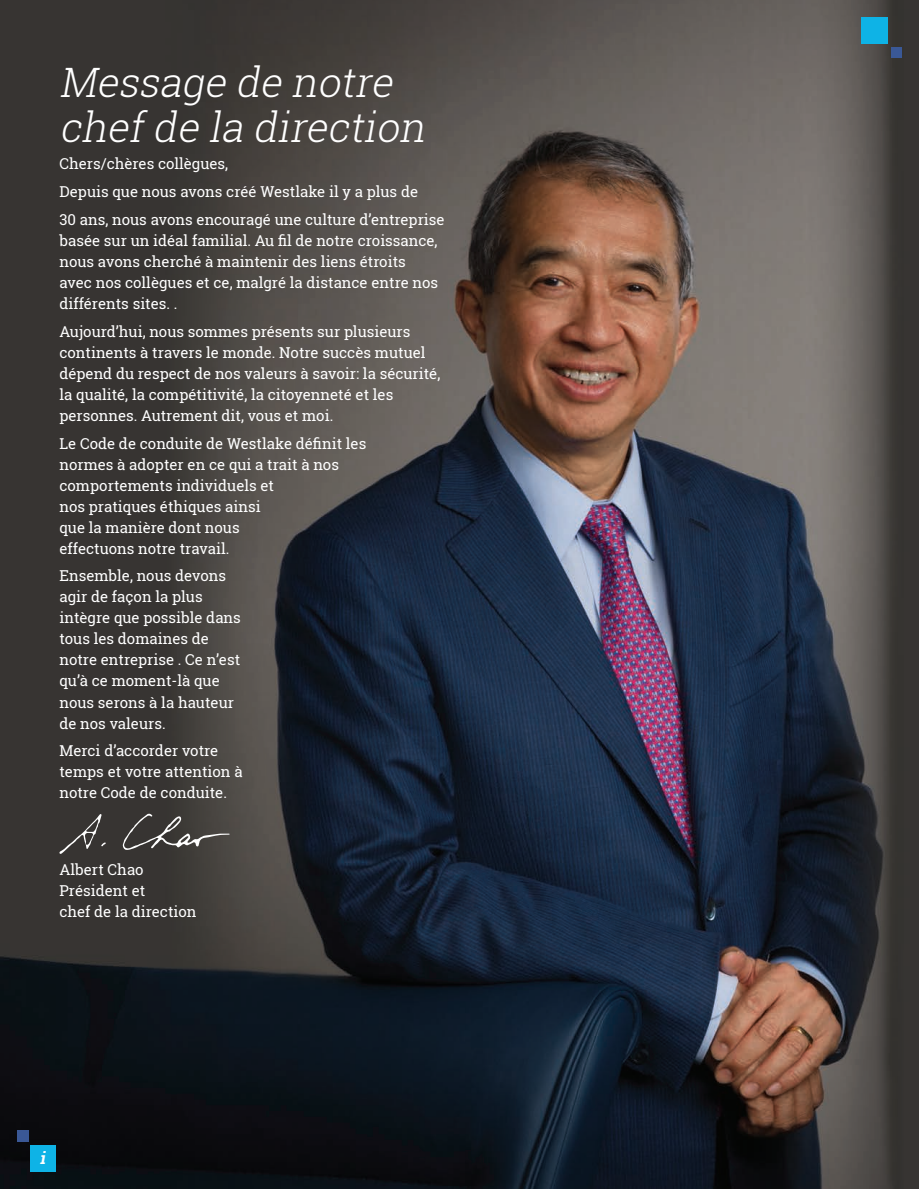
<style>
.page{position:relative;width:919px;height:1189px;background:#fff}
.page>*{position:absolute;margin:0;border:0;box-sizing:border-box;transform-origin:0 0}
.Sustain_Chapter_Head{font:italic 300 40.5px/45px "Roboto Slab";color:#fff}
.t1{font:italic 700 16.5px "Roboto Slab";color:#fff}
.Sustain_Body{font:15px/21px "Roboto Slab";color:#fff}
.Sustain_Chapter_Head-2{font:15px "Roboto Slab";color:#fff}
</style>
<div class="page">
<img style="left:0;top:0;width:918px;height:1188px">
<svg style="left:122px;top:813px;width:108px;height:36px;background:#53514e"></svg>
<svg style="left:59px;top:813px;width:47px;height:40px;background:#494644"></svg>
<div style="left:30px;top:1144px;width:26px;height:27px;background:#0eb3e6"></div>
<div style="left:17px;top:1130px;width:11px;height:11px;background:#3a5896"></div>
<div style="left:861px;top:18px;width:26px;height:26px;background:#0eb3e6"></div>
<div style="left:890px;top:47px;width:11px;height:11px;background:#3a5896"></div>
<p class="Sustain_Chapter_Head" style="left:59px;top:58px;width:376px">Message de notre chefde la direction</p>
<p class="Sustain_Chapter_Head-2" style="left:59px;top:153px;width:170px">Chers/chères collègues,</p>
<p class="Sustain_Body" style="left:59px;top:181px;width:360px">Depuis que nous avons créé Westlake il y a plus de</p>
<p class="Sustain_Body" style="left:59px;top:209px;width:386px">30 ans, nous avons encouragé une culture d’entreprise basée sur un idéal familial. Au fil de notre croissance, nous avons cherché à maintenir des liens étroits<br>avec nos collègues et ce, malgré la distance entre nos différents sites. .</p>
<p class="Sustain_Body" style="left:59px;top:320px;width:382px">Aujourd’hui, nous sommes présents sur plusieurs continents à travers le monde. Notre succès mutuel dépend du respect de nos valeurs à savoir: la sécurité, la qualité, la compétitivité, la citoyenneté et les personnes. Autrement dit, vous et moi.</p>
<p class="Sustain_Body" style="left:59px;top:432px;width:308px">Le Code de conduite de Westlake définit les normes à adopter en ce qui a trait à nos comportements individuels et<br>nos pratiques éthiques ainsi<br>que la manière dont nous<br>effectuons notre travail.</p>
<p class="Sustain_Body" style="left:59px;top:565px;width:183px">Ensemble, nous devons agir de façon la plus intègre que possible dans tous les domaines de notre entreprise . Ce n’est qu’à ce moment-là que nous serons à la hauteur de nos valeurs.</p>
<p class="Sustain_Body" style="left:59px;top:740px;width:184px">Merci d’accorder votre temps et votre attention à notre Code de conduite.</p>
<p class="Sustain_Body" style="left:59px;top:858px;width:138px">Albert Chao<br>Président et<br>chef de la direction</p>
<p class="t1" style="left:40px;top:1146px;width:11px">i</p>
</div>
